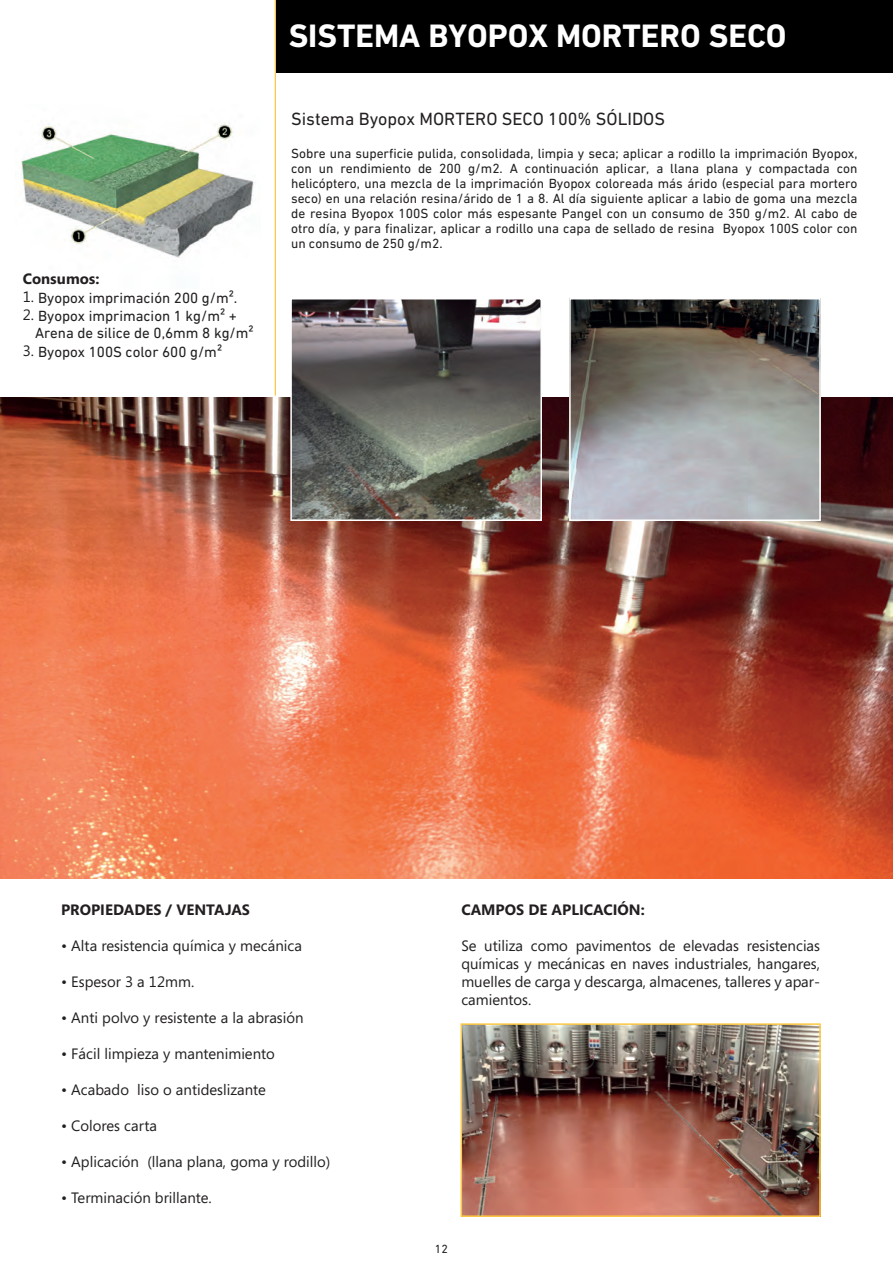
<style>
.page{position:relative;width:893px;height:1263px;background:#fff}
.page>*{position:absolute;margin:0;border:0;box-sizing:border-box;transform-origin:0 0}
.t1{font:700 33px "DIN Next LT Pro";color:#fff}
.t2{font:18px "DIN Next LT Pro";color:#231f20}
.t3{font:15px/18px "Segoe";color:#231f20;text-align:justify}
.t4{font:15px/17.5px "DIN Next LT Pro";color:#231f20}
.t5{font:700 15px "Segoe";color:#231f20}
.t6{font:13.5px/15px "DIN Next LT Pro";color:#231f20;text-align:justify}
.t7{font:12px "DIN Next LT Pro";color:#231f20}
.s1{font-family:"Segoe"}
</style>
<div class="page">
<div style="left:275px;top:0;width:618px;height:72px;background:#000001"></div>
<img style="left:0;top:397px;width:892px;height:482px">
<hr style="left:275px;top:0;width:1px;height:396px;background:#fec943">
<img style="left:293px;top:301px;width:246px;height:217px">
<img style="left:464px;top:1026px;width:354px;height:188px">
<img style="left:572px;top:301px;width:246px;height:217px">
<div style="left:290px;top:298px;width:252px;height:223px;border:2px solid #fff"></div>
<div style="left:461px;top:1023px;width:360px;height:194px;border:2px solid #fec943"></div>
<div style="left:569px;top:298px;width:252px;height:223px;border:2px solid #fff"></div>
<img style="left:21px;top:123px;width:234px;height:135px">
<p class="t1" style="left:289px;top:16px;width:499px">SISTEMA BYOPOX MORTERO SECO</p>
<p class="t5" style="left:23px;top:268px;width:78px">Consumos:</p>
<p class="t4" style="left:23px;top:288px;width:216px"><span class="s1">1.</span> Byopox imprimación 200 g/m².</p>
<p class="t4" style="left:35px;top:306px;width:220px;text-indent:-12px"><span class="s1">2.</span> Byopox imprimacion 1 kg/m² +<br>Arena de silice de 0,6mm 8 kg/m²</p>
<p class="t4" style="left:23px;top:343px;width:201px"><span class="s1">3.</span> Byopox 100S color 600 g/m²</p>
<p class="t2" style="left:291px;top:108px;width:375px">Sistema Byopox MORTERO SECO 100% SÓLIDOS</p>
<p class="t6" style="left:291px;top:146px;width:568px">Sobre una superficie pulida, consolidada, limpia y seca; aplicar a rodillo la imprimación Byopox, con un rendimiento de 200 g/m2. A continuación aplicar, a llana plana y compactada con helicóptero, una mezcla de la imprimación Byopox coloreada más árido (especial para mortero seco) en una relación resina/árido de 1 a 8. Al día siguiente aplicar a labio de goma una mezcla de resina Byopox 100S color más espesante Pangel con un consumo de 350 g/m2. Al cabo de otro día, y para finalizar, aplicar a rodillo una capa de sellado de resina Byopox 100S color con un consumo de 250 g/m2.</p>
<p class="t5" style="left:61px;top:899px;width:190px">PROPIEDADES / VENTAJAS</p>
<p class="t3" style="left:61px;top:936px;width:242px">• Alta resistencia química y mecánica</p>
<p class="t3" style="left:61px;top:972px;width:135px">• Espesor 3 a 12mm.</p>
<p class="t3" style="left:61px;top:1008px;width:244px">• Anti polvo y resistente a la abrasión</p>
<p class="t3" style="left:61px;top:1044px;width:215px">• Fácil limpieza y mantenimiento</p>
<p class="t3" style="left:61px;top:1080px;width:206px">• Acabado liso o antideslizante</p>
<p class="t3" style="left:61px;top:1116px;width:97px">• Colores carta</p>
<p class="t3" style="left:61px;top:1152px;width:271px">• Aplicación (llana plana, goma y rodillo)</p>
<p class="t3" style="left:61px;top:1188px;width:152px">• Terminación brillante.</p>
<p class="t5" style="left:461px;top:899px;width:185px">CAMPOS DE APLICACIÓN:</p>
<p class="t3" style="left:461px;top:936px;width:360px">Se utiliza como pavimentos de elevadas resistencias químicas y mecánicas en naves industriales, hangares, muelles de carga y descarga, almacenes, talleres y apar&shy;camientos.</p>
<p class="t7" style="left:435px;top:1242px;width:15px">12</p>
</div>
